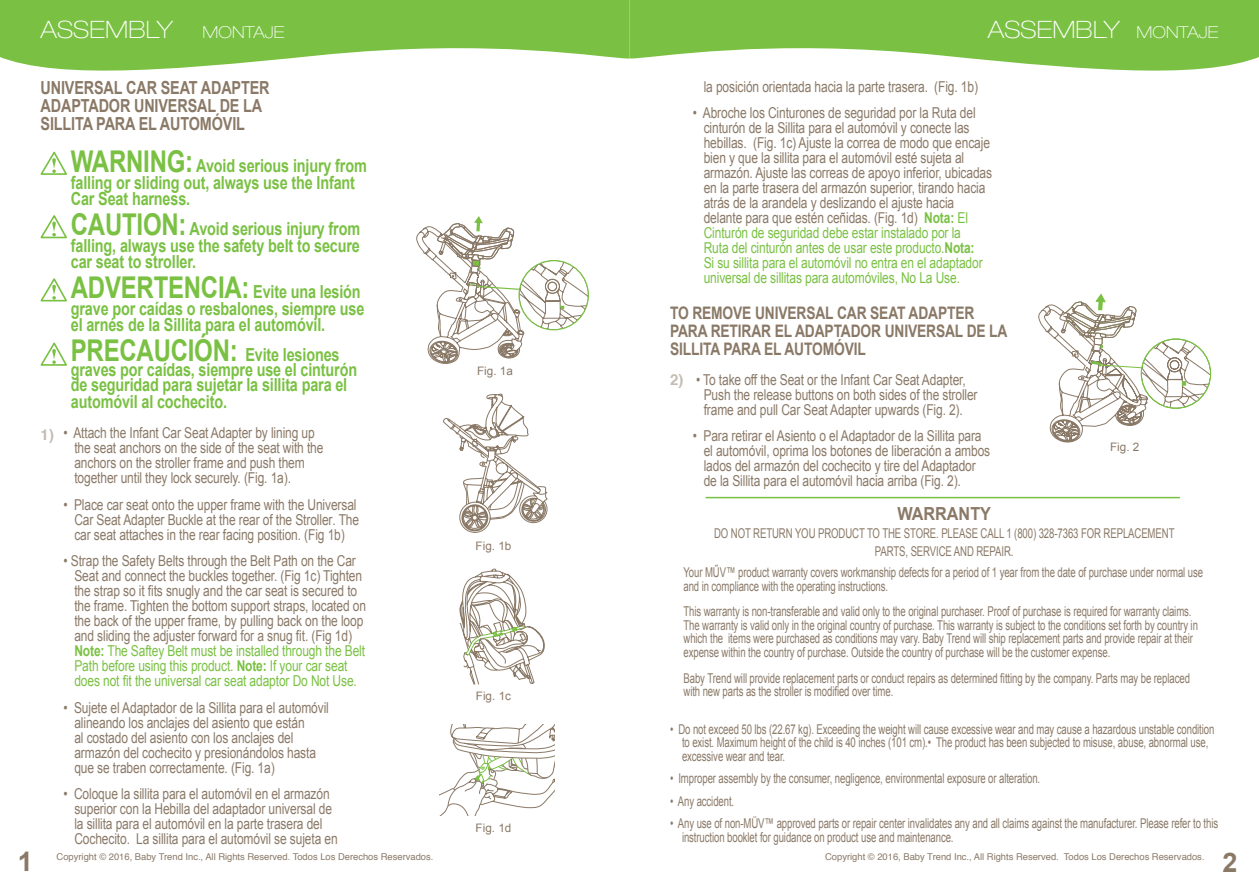
<style>
.page{position:relative;width:1259px;height:893px;background:#fff}
.page>*{position:absolute;margin:0;border:0;box-sizing:border-box;transform-origin:0 0}
.t1{font:700 27px "Arial";color:#8a7967}
.t2{font:100 expanded 24px "Helvetica Neue";letter-spacing:.005em;color:#fff}
.t3{font:700 18px/16.5px "Arial";letter-spacing:-.01em;color:#7ac143;scale:.8 1}
.t4{font:700 18px/18px "Arial";letter-spacing:-.01em;color:#8a7967;scale:.8 1}
.t5{font:700 18px "Arial";letter-spacing:-.01em;color:#8a7967;scale:.9 1}
.t6{font:700 17.25px/18px "Arial";letter-spacing:-.01em;color:#8a7967;scale:.8 1}
.t7{font:15px/15px "Arial";letter-spacing:-.01em;color:#8a7967;scale:.8 1}
.t8{font:700 15px "Helvetica";color:#c4bcb3}
.t9{font:13.5px/13.5px "Arial";letter-spacing:-.01em;color:#8a7967;scale:.71 1}
.t10{font:11.7px "Arial";color:#8a7967}
.t11{font:9.3px "Helvetica";color:#8a7967}
.s1{font-size:16.5px}
.s2{font-size:30px}
.s3{font-weight:700;color:#7ac143}
.s4{color:#7ac143}
</style>
<div class="page">
<svg style="left:629px;top:0;width:630px;height:71px;fill:#7ac143"></svg>
<svg style="left:0;top:0;width:629px;height:71px;fill:#7ac143"></svg>
<svg style="left:40px;top:151px;width:27px;height:24px"></svg>
<svg style="left:40px;top:215px;width:27px;height:24px"></svg>
<svg style="left:40px;top:278px;width:27px;height:24px"></svg>
<svg style="left:40px;top:342px;width:27px;height:24px"></svg>
<svg style="left:416px;top:216px;width:173px;height:148px"></svg>
<svg style="left:459px;top:568px;width:86px;height:117px"></svg>
<svg style="left:440px;top:724px;width:115px;height:91px"></svg>
<svg style="left:443px;top:393px;width:105px;height:140px"></svg>
<svg style="left:1038px;top:293px;width:173px;height:150px"></svg>
<hr style="left:706px;top:497px;width:473px;height:1px;background:#7ac143">
<h2 class="t2" style="left:40px;top:15px;width:245px">ASSEMBLY <span class="s1">MONTAJE</span></h2>
<h2 class="t2" style="left:987px;top:15px;width:232px">ASSEMBLY <span class="s1">MONTAJE</span></h2>
<p class="t4" style="left:41px;top:79px;width:288px">UNIVERSAL CAR SEAT ADAPTER<br>ADAPTADOR UNIVERSAL DE LA<br>SILLITA PARA EL AUTOMÓVIL</p>
<p class="t3" style="left:71px;top:158px;width:371px"><span class="s2">WARNING:</span> Avoid serious injury from falling or sliding out, always use the Infant<br>Car Seat harness.</p>
<p class="t3" style="left:71px;top:221px;width:363px;text-align:justify"><span class="s2">CAUTION:</span> Avoid serious injury from falling, always use the safety belt to secure car seat to stroller.</p>
<p class="t3" style="left:71px;top:284px;width:368px"><span class="s2">ADVERTENCIA:</span> Evite una lesión grave por caídas o resbalones, siempre use el arnés de la Sillita para el automóvil.</p>
<p class="t3" style="left:71px;top:348px;width:359px;line-height:15.5px"><span class="s2">PRECAUCIÓN:</span> Evite lesiones graves por caídas, siempre use el cinturón de seguridad para sujetar la sillita para el automóvil al cochecito.</p>
<p class="t7" style="left:74px;top:426px;width:313px;text-indent:-11px">• Attach the Infant Car Seat Adapter by lining up the seat anchors on the side of the seat with the anchors on the stroller frame and push them together until they lock securely. (Fig. 1a).</p>
<p class="t7" style="left:74px;top:497px;width:357px;text-indent:-11px">• Place car seat onto the upper frame with the Universal<br>Car Seat Adapter Buckle at the rear of the Stroller. The car seat attaches in the rear facing position. (Fig 1b)</p>
<p class="t7" style="left:74px;top:554px;width:366px;text-indent:-11px">• Strap the Safety Belts through the Belt Path on the Car Seat and connect the buckles together. (Fig 1c) Tighten the strap so it fits snugly and the car seat is secured to the frame. Tighten the bottom support straps, located on the back of the upper frame, by pulling back on the loop and sliding the adjuster forward for a snug fit. (Fig 1d)<br><span class="s3">Note:</span> <span class="s4">The Saftey Belt must be installed through the Belt Path before using this product.</span> <span class="s3">Note:</span> <span class="s4">If your car seat does not fit the universal car seat adaptor Do Not Use.</span></p>
<p class="t7" style="left:74px;top:700px;width:320px;text-indent:-11px">• Sujete el Adaptador de la Sillita para el automóvil alineando los anclajes del asiento que están<br>al costado del asiento con los anclajes del armazón del cochecito y presionándolos hasta que se traben correctamente. (Fig. 1a)</p>
<p class="t7" style="left:74px;top:786px;width:331px;text-indent:-11px">• Coloque la sillita para el automóvil en el armazón superior con la Hebilla del adaptador universal de la sillita para el automóvil en la parte trasera del Cochecito. La sillita para el automóvil se sujeta en</p>
<p class="t8" style="left:40px;top:423px;width:15px">1)</p>
<p class="t10" style="left:477px;top:363px;width:37px">Fig. 1a</p>
<p class="t10" style="left:475px;top:538px;width:37px">Fig. 1b</p>
<p class="t10" style="left:476px;top:688px;width:37px">Fig. 1c</p>
<p class="t10" style="left:475px;top:820px;width:37px">Fig. 1d</p>
<p class="t7" style="left:704px;top:79px;width:344px">la posición orientada hacia la parte trasera. (Fig. 1b)</p>
<p class="t7" style="left:704px;top:106px;width:362px;text-indent:-11px">• Abroche los Cinturones de seguridad por la Ruta del cinturón de la Sillita para el automóvil y conecte las hebillas. (Fig. 1c) Ajuste la correa de modo que encaje bien y que la sillita para el automóvil esté sujeta al armazón. Ajuste las correas de apoyo inferior, ubicadas en la parte trasera del armazón superior, tirando hacia atrás de la arandela y deslizando el ajuste hacia delante para que estén ceñidas. (Fig. 1d) <span class="s3">Nota:</span> <span class="s4">El Cinturón de seguridad debe estar instalado por la<br>Ruta del cinturón antes de usar este producto.</span><span class="s3">Nota:<br></span><span class="s4">Si su sillita para el automóvil no entra en el adaptador universal de sillitas para automóviles, No La Use.</span></p>
<p class="t6" style="left:670px;top:304px;width:423px">TO REMOVE UNIVERSAL CAR SEAT ADAPTER<br>PARA RETIRAR EL ADAPTADOR UNIVERSAL DE LA<br>SILLITA PARA EL AUTOMÓVIL</p>
<p class="t7" style="left:704px;top:372px;width:344px;text-indent:-8px">• To take off the Seat or the Infant Car Seat Adapter,<br>Push the release buttons on both sides of the stroller frame and pull Car Seat Adapter upwards (Fig. 2).</p>
<p class="t7" style="left:704px;top:428px;width:360px;text-indent:-11px">• Para retirar el Asiento o el Adaptador de la Sillita para el automóvil, oprima los botones de liberación a ambos lados del armazón del cochecito y tire del Adaptador de la Sillita para el automóvil hacia arriba (Fig. 2).</p>
<p class="t8" style="left:670px;top:367px;width:15px">2)</p>
<p class="t10" style="left:1110px;top:439px;width:31px">Fig. 2</p>
<p class="t5" style="left:897px;top:502px;width:105px">WARRANTY</p>
<p class="t9" style="left:714px;top:525px;width:650px;line-height:18px;text-align:center">DO NOT RETURN YOU PRODUCT TO THE STORE. PLEASE CALL 1 (800) 328-7363 FOR REPLACEMENT<br>PARTS, SERVICE AND REPAIR.</p>
<p class="t9" style="left:683px;top:566px;width:733px">Your MŰV™ product warranty covers workmanship defects for a period of 1 year from the date of purchase under normal use and in compliance with the operating instructions.</p>
<p class="t9" style="left:683px;top:605px;width:726px">This warranty is non-transferable and valid only to the original purchaser. Proof of purchase is required for warranty claims.<br>The warranty is valid only in the original country of purchase. This warranty is subject to the conditions set forth by country in which the items were purchased as conditions may vary. Baby Trend will ship replacement parts and provide repair at their expense within the country of purchase. Outside the country of purchase will be the customer expense.</p>
<p class="t9" style="left:683px;top:671px;width:715px">Baby Trend will provide replacement parts or conduct repairs as determined fitting by the company. Parts may be replaced with new parts as the stroller is modified over time.</p>
<p class="t9" style="left:682px;top:722px;width:751px;text-indent:-12px">• Do not exceed 50 lbs (22.67 kg). Exceeding the weight will cause excessive wear and may cause a hazardous unstable condition to exist. Maximum height of the child is 40 inches (101 cm).• The product has been subjected to misuse, abuse, abnormal use, excessive wear and tear.</p>
<p class="t9" style="left:670px;top:772px;width:523px">• Improper assembly by the consumer, negligence, environmental exposure or alteration.</p>
<p class="t9" style="left:670px;top:794px;width:92px">• Any accident.</p>
<p class="t9" style="left:682px;top:817px;width:756px;text-indent:-12px">• Any use of non-MÜV™ approved parts or repair center invalidates any and all claims against the manufacturer. Please refer to this instruction booklet for guidance on product use and maintenance.</p>
<h1 class="t1" style="left:18px;top:844px;width:17px">1</h1>
<h1 class="t1" style="left:1222px;top:845px;width:17px">2</h1>
<p class="t11" style="left:57px;top:849px;width:378px">Copyright © 2016, Baby Trend Inc., All Rights Reserved. Todos Los Derechos Reservados.</p>
<p class="t11" style="left:825px;top:849px;width:381px">Copyright © 2016, Baby Trend Inc., All Rights Reserved. Todos Los Derechos Reservados.</p>
</div>
